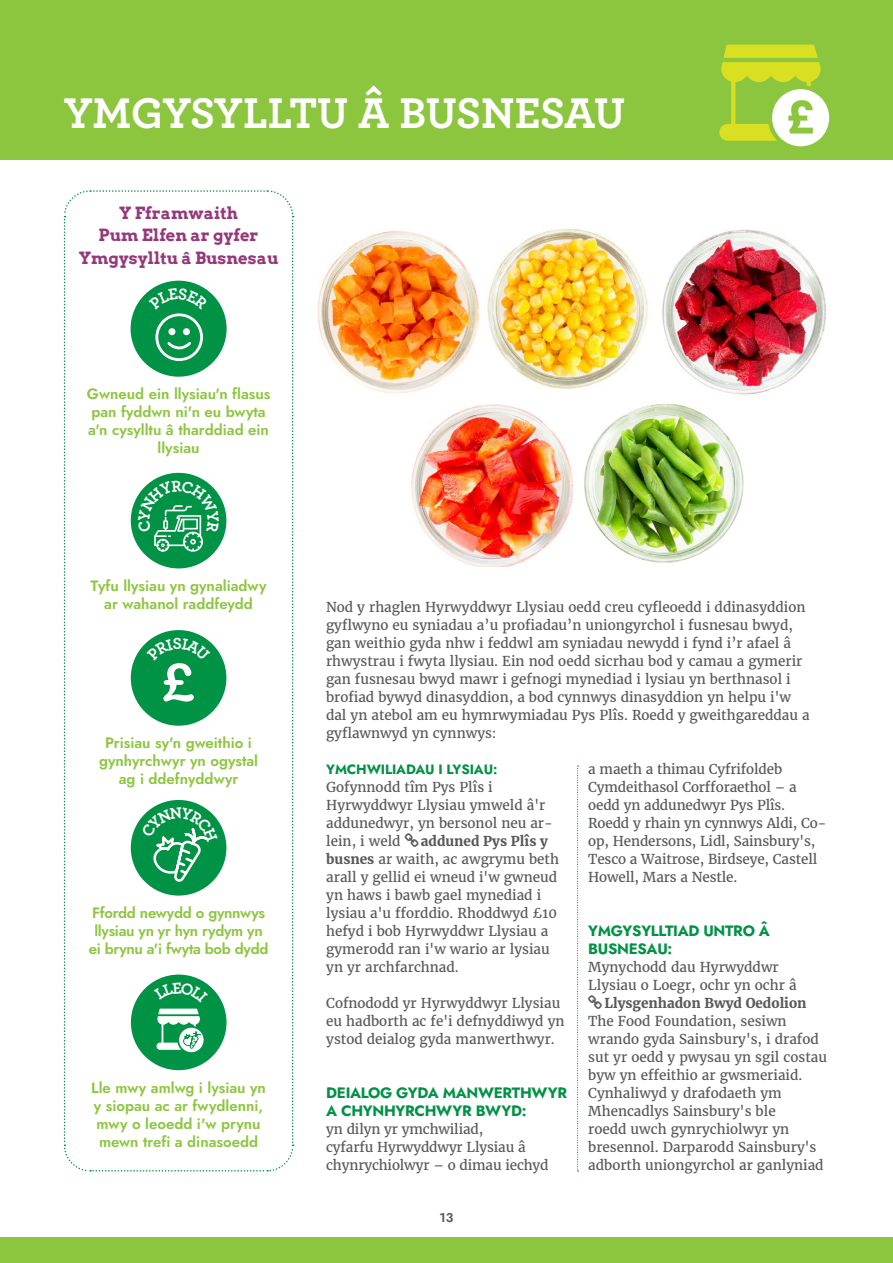
<style>
.page{position:relative;width:893px;height:1263px;background:#fff}
.page>*{position:absolute;margin:0;border:0;box-sizing:border-box;transform-origin:0 0}
.t1{font:700 45px "Archer Pro";letter-spacing:-.015em;color:#fff}
.t2{font:700 16.5px/22.5px "Arvo";color:#95387a;text-align:center}
.t3{font:600 15px/18px "Jost";color:#8cc63f;text-align:center}
.t4{font:700 15px/18px "Jost";letter-spacing:-.02em;color:#009245}
.t5{font:600 15px/18px "Jost";letter-spacing:-.02em;color:#8cc63f;text-align:center}
.t6{font:13.5px/18px "Merriweather";color:#58595b}
.t7{font:700 13.5px "Merriweather";color:#58595b}
.t8{font:700 13.5px "Jost";letter-spacing:-.01em;color:#009245}
.t9{font:600 12.75px "Jost";color:#58595b}
.s1{font-weight:700}
</style>
<div class="page">
<div style="left:0;top:1237px;width:893px;height:26px;background:#8cc63f"></div>
<svg style="left:577px;top:765px;width:2px;height:406px"></svg>
<img style="left:411px;top:403px;width:333px;height:163px">
<img style="left:317px;top:228px;width:509px;height:167px">
<div style="left:0;top:0;width:893px;height:159px;background:#8cc63f"></div>
<svg style="left:719px;top:45px;width:110px;height:101px"></svg>
<svg style="left:63px;top:190px;width:231px;height:982px"></svg>
<h1 class="t1" style="left:64px;top:77px;width:563px">YMGYSYLLTU Â BUSNESAU</h1>
<p class="t2" style="left:79px;top:202px;width:201px">Y Fframwaith<br>Pum Elfen ar gyfer<br>Ymgysylltu â Busnesau</p>
<p class="t3" style="left:87px;top:384px;width:185px">Gwneud ein llysiau'n flasus pan fyddwn ni'n eu bwyta a'n cysylltu â tharddiad ein llysiau</p>
<p class="t3" style="left:91px;top:577px;width:177px">Tyfu llysiau yn gynaliadwy ar wahanol raddfeydd</p>
<p class="t3" style="left:99px;top:734px;width:161px">Prisiau sy'n gweithio i gynhyrchwyr yn ogystal ag i ddefnyddwyr</p>
<p class="t5" style="left:89px;top:904px;width:181px">Ffordd newydd o gynnwys llysiau yn yr hyn rydym yn ei brynu a'i fwyta bob dydd</p>
<p class="t3" style="left:91px;top:1079px;width:176px">Lle mwy amlwg i lysiau yn y siopau ac ar fwydlenni, mwy o leoedd i'w prynu mewn trefi a dinasoedd</p>
<p class="t6" style="left:326px;top:598px;width:485px">Nod y rhaglen Hyrwyddwyr Llysiau oedd creu cyfleoedd i ddinasyddion gyflwyno eu syniadau a’u profiadau’n uniongyrchol i fusnesau bwyd, gan weithio gyda nhw i feddwl am syniadau newydd i fynd i’r afael â rhwystrau i fwyta llysiau. Ein nod oedd sicrhau bod y camau a gymerir gan fusnesau bwyd mawr i gefnogi mynediad i lysiau yn berthnasol i brofiad bywyd dinasyddion, a bod cynnwys dinasyddion yn helpu i'w dal yn atebol am eu hymrwymiadau Pys Plîs. Roedd y gweithgareddau a gyflawnwyd yn cynnwys:</p>
<p class="t8" style="left:326px;top:760px;width:173px">YMCHWILIADAU I LYSIAU:</p>
<p class="t6" style="left:326px;top:778px;width:228px">Gofynnodd tîm Pys Plîs i<br>Hyrwyddwyr Llysiau ymweld â'r addunedwyr, yn bersonol neu ar&shy;lein, i weld</p>
<p class="t6" style="left:588px;top:760px;width:240px">a maeth a thimau Cyfrifoldeb<br>Cymdeithasol Corfforaethol – a oedd yn addunedwyr Pys Plîs.<br>Roedd y rhain yn cynnwys Aldi, Co&shy;op, Hendersons, Lidl, Sainsbury's,<br>Tesco a Waitrose, Birdseye, Castell<br>Howell, Mars a Nestle.</p>
<p class="t4" style="left:588px;top:922px;width:183px">YMGYSYLLTIAD UNTRO Â<br>BUSNESAU:</p>
<p class="t6" style="left:588px;top:958px;width:210px">Mynychodd dau Hyrwyddwr<br>Llysiau o Loegr, ochr yn ochr â</p>
<p class="t7" style="left:604px;top:994px;width:204px">Llysgenhadon Bwyd Oedolion</p>
<p class="t6" style="left:588px;top:1012px;width:240px">The Food Foundation, sesiwn wrando gyda Sainsbury's, i drafod sut yr oedd y pwysau yn sgil costau byw yn effeithio ar gwsmeriaid.<br>Cynhaliwyd y drafodaeth ym<br>Mhencadlys Sainsbury's ble<br>roedd uwch gynrychiolwyr yn bresennol. Darparodd Sainsbury's adborth uniongyrchol ar ganlyniad</p>
<p class="t6" style="left:326px;top:832px;width:234px;text-indent:95px"><span class="s1">adduned Pys Plîs y busnes</span> ar waith, ac awgrymu beth arall y gellid ei wneud i'w gwneud yn haws i bawb gael mynediad i lysiau a'u fforddio. Rhoddwyd £10 hefyd i bob Hyrwyddwr Llysiau a gymerodd ran i'w wario ar lysiau yn yr archfarchnad.</p>
<p class="t6" style="left:326px;top:994px;width:240px">Cofnododd yr Hyrwyddwyr Llysiau eu hadborth ac fe'i defnyddiwyd yn ystod deialog gyda manwerthwyr.</p>
<p class="t4" style="left:326px;top:1084px;width:242px">DEIALOG GYDA MANWERTHWYR<br>A CHYNHYRCHWYR BWYD:</p>
<p class="t6" style="left:326px;top:1120px;width:224px">yn dilyn yr ymchwiliad,<br>cyfarfu Hyrwyddwyr Llysiau â chynrychiolwyr – o dimau iechyd</p>
<p class="t9" style="left:440px;top:1209px;width:15px">13</p>
</div>
